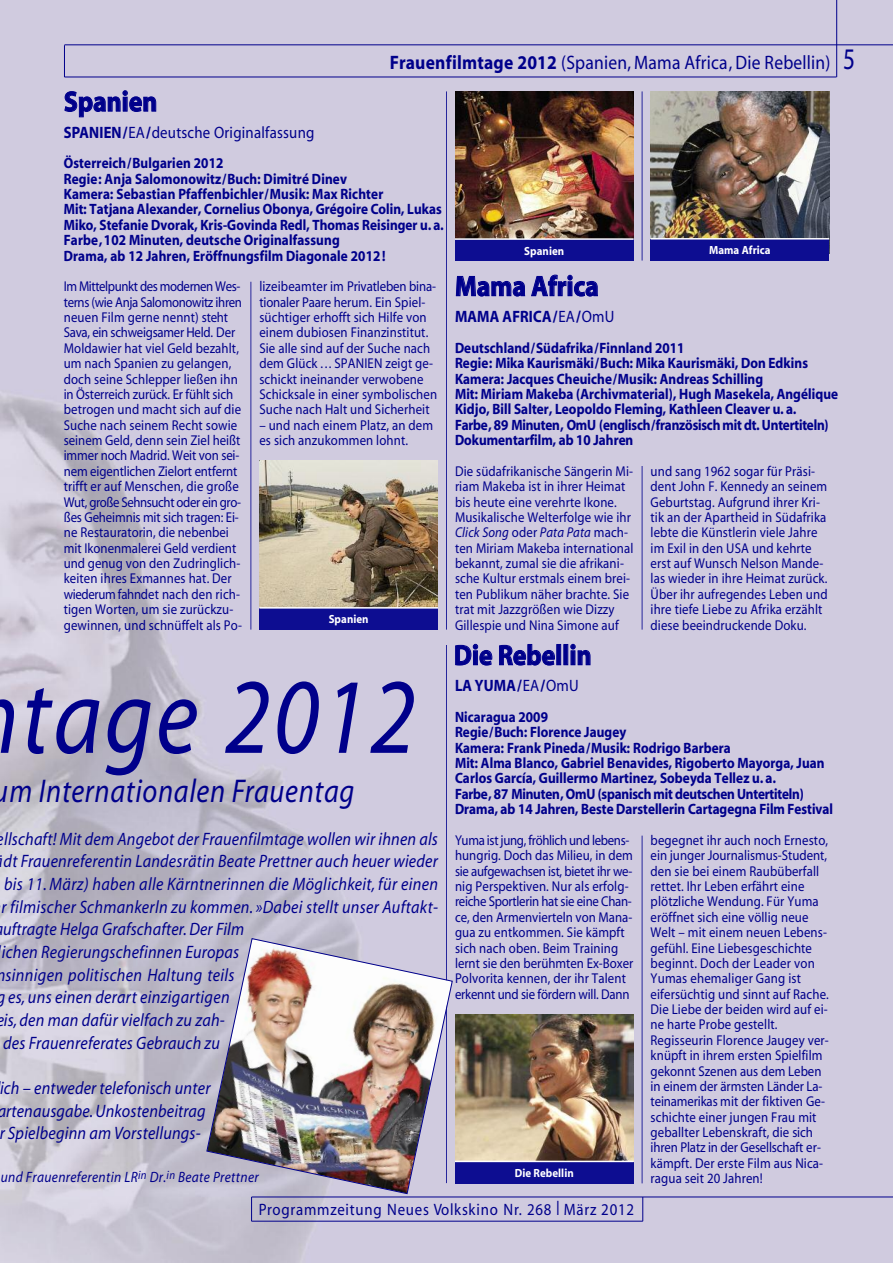
<style>
.page{position:relative;width:893px;height:1263px;background:#fff}
.page>*{position:absolute;margin:0;border:0;box-sizing:border-box;transform-origin:0 0}
.t1{font:italic 108px "Myriad";letter-spacing:.03em;color:#00008b;scale:.86 1}
.t2{font:italic 33px "Myriad";letter-spacing:.025em;color:#00008b;scale:.86 1}
.t3{font:30px "Myriad";color:#00008b;scale:.78 1}
.t4{font:28.5px "Myriad Headline";letter-spacing:.015em;color:#00008b;scale:.9 1}
.t5{font:19.5px "Myriad";letter-spacing:.015em;color:#00008b;scale:.9 1}
.t6{font:italic 18px/22.6px "Myriad";letter-spacing:.015em;color:#00008b;scale:.9 1}
.t7{font:16.5px "Myriad";letter-spacing:.05em;color:#00008b;scale:.9 1}
.t8{font:16.5px "Myriad";letter-spacing:.015em;color:#00008b;scale:.9 1}
.t9{font:16.5px "Myriad Headline";letter-spacing:.015em;color:#00008b;scale:.9 1}
.t10{font:15px/15.3px "Myriad Headline";letter-spacing:.01em;color:#00008b;scale:.9 1}
.t11{font:italic 15px "Myriad";letter-spacing:.025em;color:#00008b;scale:.9 1}
.t12{font:14.25px/15.5px "Myriad";letter-spacing:.01em;color:#00008b;scale:.9 1}
.t13{font:700 11.85px "Myriad";letter-spacing:.005em;color:#fff;scale:.92 1}
.s1{font-weight:700}
.s2{font-family:"Myriad Headline"}
.s3{font-family:"Myriad"}
.s4{font-style:italic}
.s5{font-size:21px}
</style>
<div class="page">
<img style="left:0;top:0;width:893px;height:1263px">
<hr style="left:252px;top:1197px;width:641px;height:1px;background:#00008b">
<svg style="left:642px;top:1197px;width:1px;height:24px"></svg>
<hr style="left:252px;top:1221px;width:391px;height:1px;background:#00008b">
<svg style="left:251px;top:1197px;width:1px;height:24px"></svg>
<hr style="left:64px;top:77px;width:772px;height:1px;background:#00008b">
<hr style="left:836px;top:0;width:1px;height:77px;background:#00008b">
<hr style="left:64px;top:45px;width:829px;height:1px;background:#00008b">
<hr style="left:64px;top:45px;width:1px;height:32px;background:#00008b">
<img style="left:651px;top:91px;width:178px;height:147px">
<div style="left:651px;top:239px;width:178px;height:22px;background:#0d0d91"></div>
<hr style="left:651px;top:238px;width:178px;height:2px;background:#fff">
<hr style="left:642px;top:91px;width:1px;height:170px;background:#26269c">
<hr style="left:251px;top:282px;width:1px;height:348px;background:#26269c">
<hr style="left:446px;top:91px;width:1px;height:539px;background:#26269c">
<img style="left:455px;top:1014px;width:179px;height:147px">
<div style="left:455px;top:1162px;width:179px;height:21px;background:#0d0d91"></div>
<hr style="left:455px;top:1161px;width:179px;height:1px;background:#fff">
<hr style="left:642px;top:466px;width:1px;height:164px;background:#26269c">
<hr style="left:642px;top:836px;width:1px;height:347px;background:#26269c">
<hr style="left:446px;top:645px;width:1px;height:538px;background:#26269c">
<img style="left:455px;top:92px;width:179px;height:146px">
<div style="left:455px;top:240px;width:179px;height:21px;background:#0d0d91"></div>
<hr style="left:455px;top:238px;width:179px;height:2px;background:#fff">
<img style="left:206px;top:938px;width:247px;height:256px">
<img style="left:259px;top:460px;width:179px;height:147px">
<div style="left:259px;top:608px;width:179px;height:22px;background:#0d0d91"></div>
<hr style="left:259px;top:607px;width:179px;height:2px;background:#fff">
<h3 class="t5" style="left:390px;top:55px;width:491px"><span class="s1">Frauenfilmtage 2012</span> (Spanien, Mama Africa, Die Rebellin)</h3>
<h3 class="t4" style="left:64px;top:91px;width:105px">Spanien</h3>
<p class="t8" style="left:64px;top:126px;width:280px"><span class="s2">SPANIEN/</span>EA<span class="s2">/</span>deutsche Originalfassung</p>
<p class="t10" style="left:64px;top:157px;width:424px">Österreich/Bulgarien 2012<br>Regie: Anja Salomonowitz/Buch: Dimitré Dinev<br>Kamera: Sebastian Pfaffenbichler/Musik: Max Richter<br>Mit: Tatjana Alexander, Cornelius Obonya, Grégoire Colin, Lukas Miko, Stefanie Dvorak, Kris-Govinda Redl, Thomas Reisinger u. a.<br>Farbe,102 Minuten, deutsche Originalfassung<br>Drama, ab 12 Jahren, Eröffnungsfilm Diagonale 2012!</p>
<p class="t13" style="left:524px;top:246px;width:45px">Spanien</p>
<p class="t13" style="left:709px;top:246px;width:68px">Mama Africa</p>
<h3 class="t3" style="left:843px;top:48px;width:17px">5</h3>
<p class="t12" style="left:64px;top:280px;width:200px">Im Mittelpunkt des modernen Wes&shy;terns (wie Anja Salomonowitz ihren neuen Film gerne nennt) steht<br>Sava, ein schweigsamer Held. Der<br>Moldawier hat viel Geld bezahlt, um nach Spanien zu gelangen, doch seine Schlepper ließen ihn in Österreich zurück. Er fühlt sich betrogen und macht sich auf die<br>Suche nach seinem Recht sowie seinem Geld, denn sein Ziel heißt immer noch Madrid. Weit von sei&shy;nem eigentlichen Zielort entfernt trifft er auf Menschen, die große<br>Wut, große Sehnsucht oder ein gro&shy;ßes Geheimnis mit sich tragen: Ei&shy;ne Restauratorin, die nebenbei mit Ikonenmalerei Geld verdient und genug von den Zudringlich&shy;keiten ihres Exmannes hat. Der wiederum fahndet nach den rich&shy;tigen Worten, um sie zurückzu&shy;gewinnen, und schnüffelt als Po-</p>
<p class="t12" style="left:259px;top:280px;width:199px">lizeibeamter im Privatleben bina&shy;tionaler Paare herum. Ein Spiel&shy;süchtiger erhofft sich Hilfe von einem dubiosen Finanzinstitut.<br>Sie alle sind auf der Suche nach dem Glück ... SPANIEN zeigt ge&shy;schickt ineinander verwobene<br>Schicksale in einer symbolischen<br>Suche nach Halt und Sicherheit</p>
<p class="t12" style="left:259px;top:418px;width:195px">– und nach einem Platz, an dem es sich anzukommen lohnt.</p>
<p class="t13" style="left:329px;top:615px;width:45px">Spanien</p>
<h1 class="t1" style="left:22px;top:676px;width:460px">tage 2012</h1>
<h2 class="t2" style="left:-6px;top:779px;width:421px">um Internationalen Frauentag</h2>
<p class="t6" style="left:-3px;top:829px;width:492px">ellschaft! Mit dem Angebot der Frauenfilmtage wollen wir ihnen als</p>
<p class="t6" style="left:4px;top:852px;width:484px">dt Frauenreferentin Landesrätin Beate Prettner auch heuer wieder</p>
<p class="t6" style="left:4px;top:874px;width:484px">bis 11. März) haben alle Kärntnerinnen die Möglichkeit, für einen</p>
<p class="t6" style="left:2px;top:897px;width:486px">r filmischer Schmankerln zu kommen. »Dabei stellt unser Auftakt-</p>
<p class="t6" style="left:3px;top:919px;width:269px">uftragte Helga Grafschafter.Der Film</p>
<p class="t6" style="left:-2px;top:942px;width:270px">lichen Regierungschefinnen Europas</p>
<p class="t6" style="left:-3px;top:965px;width:266px">nsinnigen politischen Haltung teils</p>
<p class="t6" style="left:-4px;top:987px;width:261px">g es, uns einen derart einzigartigen</p>
<p class="t6" style="left:-4px;top:1010px;width:256px">eis, den man dafür vielfach zu zah-</p>
<p class="t6" style="left:3px;top:1033px;width:242px">des Frauenreferates Gebrauch zu</p>
<p class="t6" style="left:-3px;top:1078px;width:238px">ich – entweder telefonisch unter artenausgabe.Unkostenbeitrag r Spielbeginn am Vorstellungs-</p>
<p class="t11" style="left:1px;top:1171px;width:288px">und Frauenreferentin LR<sup>in</sup> Dr.<sup>in</sup> Beate Prettner</p>
<h3 class="t4" style="left:455px;top:275px;width:161px">Mama Africa</h3>
<p class="t9" style="left:455px;top:310px;width:179px">MAMA AFRICA/<span class="s3">EA</span>/<span class="s3">OmU</span></p>
<p class="t10" style="left:455px;top:341px;width:427px">Deutschland/Südafrika/Finnland 2011<br>Regie: Mika Kaurismäki/Buch: Mika Kaurismäki, Don Edkins Kamera: Jacques Cheuiche/Musik: Andreas Schilling<br>Mit: Miriam Makeba (Archivmaterial), Hugh Masekela, Angélique Kidjo, Bill Salter, Leopoldo Fleming, Kathleen Cleaver u. a.<br>Farbe, 89 Minuten, OmU (englisch/französisch mit dt. Untertiteln)<br>Dokumentarfilm, ab 10 Jahren</p>
<p class="t12" style="left:455px;top:465px;width:200px">Die südafrikanische Sängerin Mi&shy;riam Makeba ist in ihrer Heimat bis heute eine verehrte Ikone.<br>Musikalische Welterfolge wie ihr<br><span class="s4">Click Song</span> oder <span class="s4">Pata Pata</span> mach&shy;ten Miriam Makeba international bekannt, zumal sie die afrikani&shy;sche Kultur erstmals einem brei&shy;ten Publikum näher brachte. Sie trat mit Jazzgrößen wie Dizzy<br>Gillespie und Nina Simone auf</p>
<p class="t12" style="left:651px;top:465px;width:198px">und sang 1962 sogar für Präsi&shy;dent John F. Kennedy an seinem<br>Geburtstag. Aufgrund ihrer Kri&shy;tik an der Apartheid in Südafrika lebte die Künstlerin viele Jahre im Exil in den USA und kehrte erst auf Wunsch Nelson Mande&shy;las wieder in ihre Heimat zurück.<br>Über ihr aufregendes Leben und ihre tiefe Liebe zu Afrika erzählt diese beeindruckende Doku.</p>
<h3 class="t4" style="left:454px;top:644px;width:154px">Die Rebellin</h3>
<p class="t9" style="left:455px;top:680px;width:139px">LA YUMA/<span class="s3">EA</span>/<span class="s3">OmU</span></p>
<p class="t10" style="left:455px;top:710px;width:422px">Nicaragua 2009<br>Regie/Buch: Florence Jaugey<br>Kamera: Frank Pineda/Musik: Rodrigo Barbera<br>Mit: Alma Blanco, Gabriel Benavides, Rigoberto Mayorga, Juan Carlos García, Guillermo Martinez, Sobeyda Tellez u. a.<br>Farbe, 87 Minuten, OmU (spanisch mit deutschen Untertiteln)<br>Drama, ab 14 Jahren, Beste Darstellerin Cartagegna Film Festival</p>
<p class="t12" style="left:455px;top:834px;width:200px">Yuma ist jung, fröhlich und lebens&shy;hungrig. Doch das Milieu, in dem sie aufgewachsen ist, bietet ihr we&shy;nig Perspektiven. Nur als erfolg&shy;reiche Sportlerin hat sie eine Chan&shy;ce, den Armenvierteln von Mana&shy;gua zu entkommen. Sie kämpft sich nach oben. Beim Training lernt sie den berühmten Ex-Boxer Polvorita kennen, der ihr Talent erkennt und sie fördern will. Dann</p>
<p class="t12" style="left:651px;top:834px;width:200px">begegnet ihr auch noch Ernesto, ein junger Journalismus-Student, den sie bei einem Raubüberfall rettet. Ihr Leben erfährt eine plötzliche Wendung. Für Yuma eröffnet sich eine völlig neue<br>Welt – mit einem neuen Lebens&shy;gefühl. Eine Liebesgeschichte beginnt. Doch der Leader von<br>Yumas ehemaliger Gang ist eifersüchtig und sinnt auf Rache.<br>Die Liebe der beiden wird auf ei&shy;ne harte Probe gestellt.<br>Regisseurin Florence Jaugey ver&shy;knüpft in ihrem ersten Spielfilm gekonnt Szenen aus dem Leben in einem der ärmsten Länder La&shy;teinamerikas mit der fiktiven Ge&shy;schichte einer jungen Frau mit geballter Lebenskraft, die sich ihren Platz in der Gesellschaft er&shy;kämpft. Der erste Film aus Nica&shy;ragua seit 20 Jahren!</p>
<p class="t13" style="left:515px;top:1168px;width:66px">Die Rebellin</p>
<p class="t7" style="left:259px;top:1203px;width:419px">Programmzeitung Neues Volkskino Nr. 268 <span class="s5">I</span> März 2012</p>
</div>
